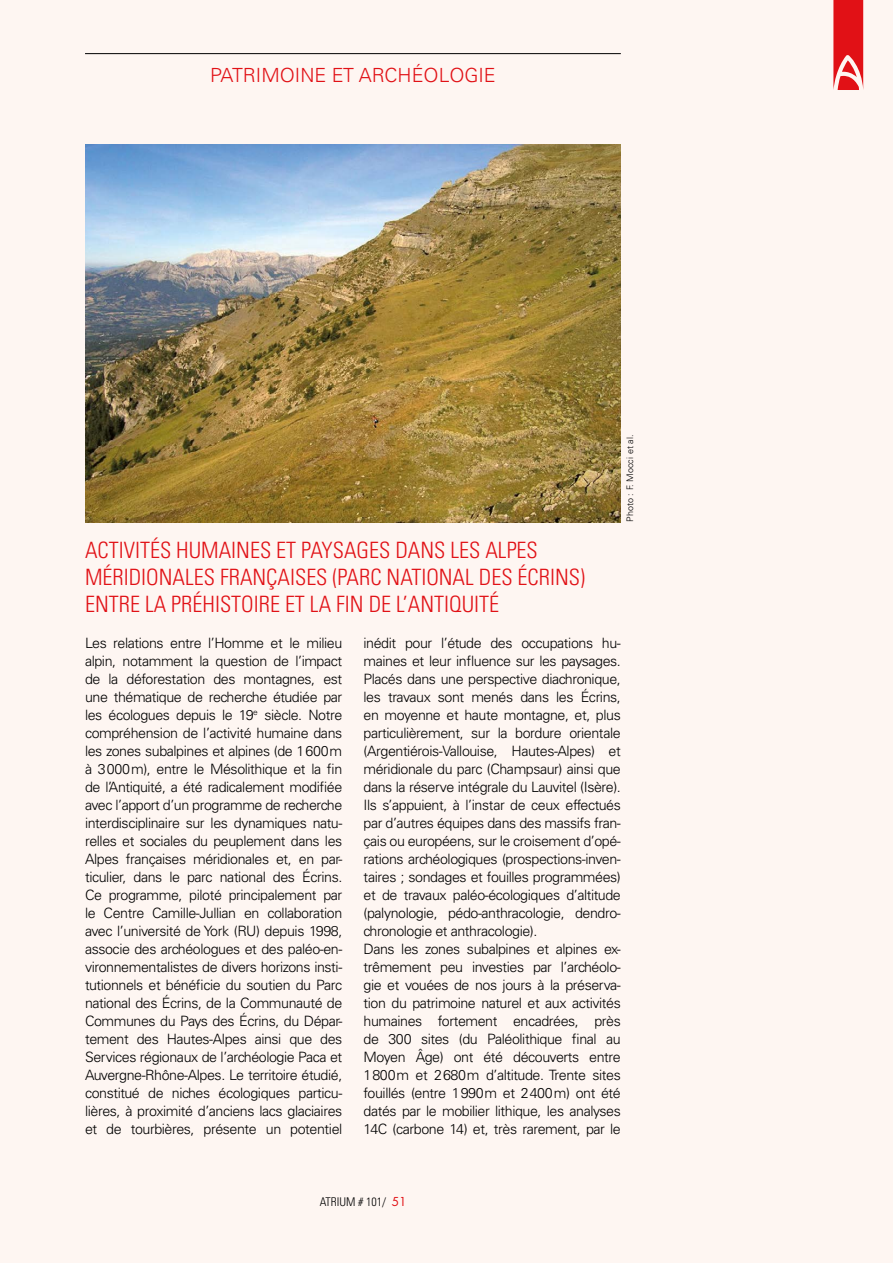
<style>
.page{position:relative;width:893px;height:1263px;background:#fef6f2}
.page>*{position:absolute;margin:0;border:0;box-sizing:border-box;transform-origin:0 0}
.t1{font:300 condensed 22.5px/27px "Univers";color:#e11116}
.t2{font:300 19.5px "Univers";color:#e11116}
.t3{font:300 14.25px/18px "Univers";letter-spacing:-.03em;color:#000;text-align:justify}
.t4{font:300 condensed 12px "Univers";color:#000}
.t5{font:300 9px "Univers";letter-spacing:.01em;color:#000}
.s1{font-family:"Futura";font-weight:400;font-stretch:normal;color:#e11116}
</style>
<div class="page">
<hr style="left:85px;top:53px;width:536px;height:1px;background:#000">
<svg style="left:833px;top:0;width:30px;height:90px;background:#e53437"></svg>
<img style="left:85px;top:145px;width:536px;height:377px">
<h2 class="t2" style="left:210px;top:63px;width:287px">PATRIMOINE ET ARCHÉOLOGIE</h2>
<p class="t5" style="left:625px;top:522px;width:89px;rotate:-90deg">Photo : F. Mocci et al.</p>
<h1 class="t1" style="left:85px;top:537px;width:501px">ACTIVITÉS HUMAINES ET PAYSAGES DANS LES ALPES<br>MÉRIDIONALES FRANÇAISES (PARC NATIONAL DES ÉCRINS)<br>ENTRE LA PRÉHISTOIRE ET LA FIN DE L’ANTIQUITÉ</h1>
<p class="t3" style="left:85px;top:634px;width:259px">Les relations entre l’Homme et le milieu alpin, notamment la question de l’impact de la déforestation des montagnes, est une thématique de recherche étudiée par les écologues depuis le 19<sup>e</sup> siècle. Notre compréhension de l’activité humaine dans les zones subalpines et alpines (de 1600m à 3000m), entre le Mésolithique et la fin de l’Antiquité, a été radicalement modifiée avec l’apport d’un programme de recherche interdisciplinaire sur les dynamiques natu&shy;relles et sociales du peuplement dans les Alpes françaises méridionales et, en par&shy;ticulier, dans le parc national des Écrins.<br>Ce programme, piloté principalement par le Centre Camille-Jullian en collaboration avec l’université de York (RU) depuis 1998, associe des archéologues et des paléo-en&shy;vironnementalistes de divers horizons insti&shy;tutionnels et bénéficie du soutien du Parc national des Écrins, de la Communauté de Communes du Pays des Écrins, du Dépar&shy;tement des Hautes-Alpes ainsi que des Services régionaux de l’archéologie Paca et Auvergne-Rhône-Alpes. Le territoire étudié, constitué de niches écologiques particu&shy;lières, à proximité d’anciens lacs glaciaires et de tourbières, présente un potentiel</p>
<p class="t3" style="left:364px;top:634px;width:259px;text-align:left">inédit pour l’étude des occupations hu&shy;maines et leur influence sur les paysages.<br>Placés dans une perspective diachronique, les travaux sont menés dans les Écrins, en moyenne et haute montagne, et, plus particulièrement, sur la bordure orientale (Argentiérois-Vallouise, Hautes-Alpes) et méridionale du parc (Champsaur) ainsi que dans la réserve intégrale du Lauvitel (Isère).<br>Ils s’appuient, à l’instar de ceux effectués par d’autres équipes dans des massifs fran&shy;çais ou européens, sur le croisement d’opé&shy;rations archéologiques (prospections-inven&shy;taires ; sondages et fouilles programmées) et de travaux paléo-écologiques d’altitude (palynologie, pédo-anthracologie, dendro&shy;chronologie et anthracologie).<br>Dans les zones subalpines et alpines ex&shy;trêmement peu investies par l’archéolo&shy;gie et vouées de nos jours à la préserva&shy;tion du patrimoine naturel et aux activités humaines fortement encadrées, près de 300 sites (du Paléolithique final au Moyen Âge) ont été découverts entre 1800m et 2680m d’altitude. Trente sites fouillés (entre 1990m et 2400m) ont été datés par le mobilier lithique, les analyses 14C (carbone 14) et, très rarement, par le</p>
<p class="t4" style="left:320px;top:1195px;width:88px">ATRIUM # 101/ <span class="s1">51</span></p>
</div>
